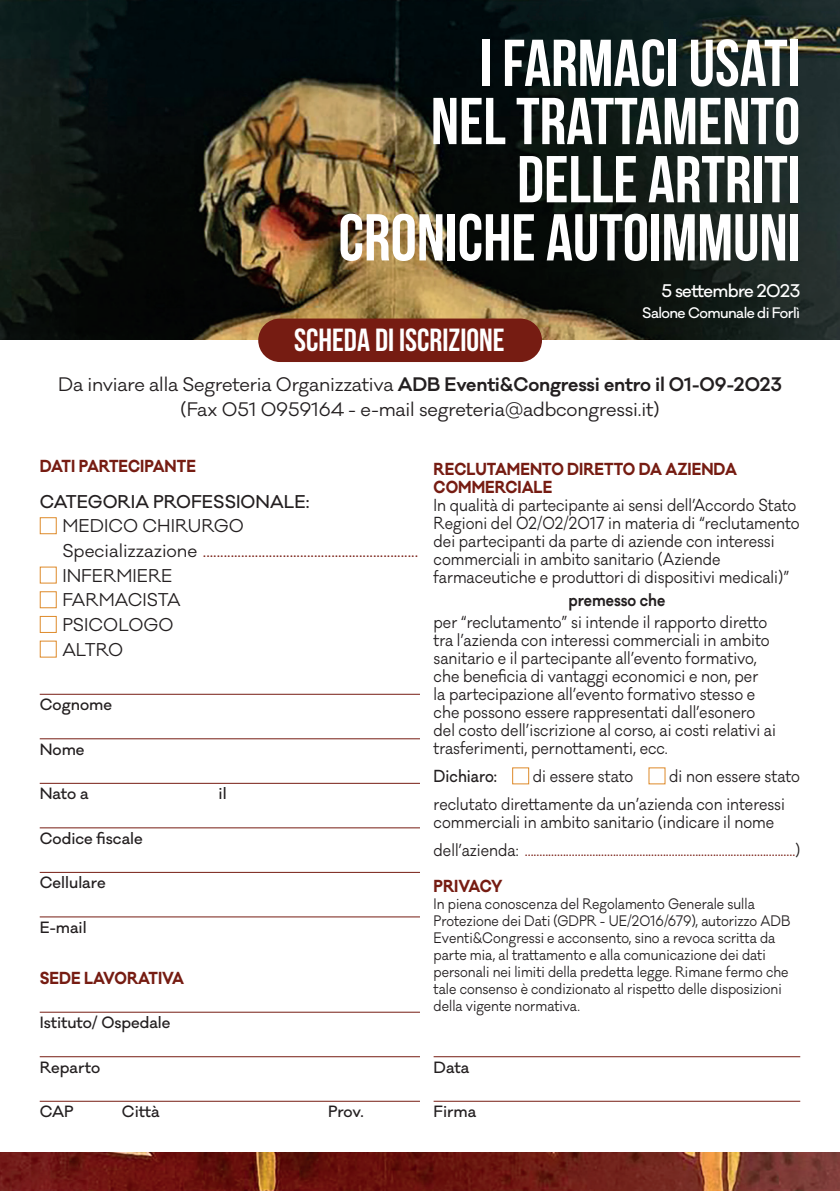
<style>
.page{position:relative;width:840px;height:1191px;background:#fff}
.page>*{position:absolute;margin:0;border:0;box-sizing:border-box;transform-origin:0 0}
.t1{font:66px/58.2px "Bebas Neue";color:#fff;text-align:right}
.t2{font:32px "Bebas Neue";color:#fff}
.t3{font:18px/25px "Galano Classic";letter-spacing:-.01em;color:#231f20;text-align:center}
.t4{font:17px/24.6px "Galano Classic";color:#231f20}
.t5{font:500 17px "Galano Classic";color:#231f20}
.t6{font:500 16.8px "Galano Classic";letter-spacing:-.04em;color:#fff}
.t7{font:16px/18px "Galano Classic";color:#231f20;scale:.9 1}
.t8{font:16px/28px "Galano Classic";color:#761c12;scale:.9 1}
.t9{font:700 16px/18px "Galano Classic";color:#761c12;scale:.9 1}
.t10{font:600 16px "Galano Classic";color:#231f20;scale:.9 1}
.t11{font:500 16px "Galano Classic";color:#231f20;scale:.9 1}
.t12{font:500 15px "Galano Classic";color:#231f20}
.t13{font:14px/17px "Galano Classic";color:#231f20;scale:.9 1}
.t14{font:500 14px "Galano Classic";letter-spacing:-.04em;color:#fff}
.s1{font-weight:600}
.s2{color:#761c12}
.s3{color:#231f20}
</style>
<div class="page">
<img style="left:0;top:0;width:839px;height:1191px">
<div style="left:0;top:340px;width:839px;height:811px;background:#fff"></div>
<div style="left:258px;top:318px;width:283px;height:44px;background:#761c12;border-radius:22px"></div>
<hr style="left:40px;top:694px;width:380px;height:1px;background:#761c12">
<hr style="left:40px;top:738px;width:380px;height:1px;background:#761c12">
<hr style="left:40px;top:783px;width:380px;height:1px;background:#761c12">
<hr style="left:40px;top:827px;width:380px;height:1px;background:#761c12">
<hr style="left:40px;top:872px;width:380px;height:1px;background:#761c12">
<hr style="left:40px;top:916px;width:380px;height:1px;background:#761c12">
<hr style="left:40px;top:1011px;width:380px;height:1px;background:#761c12">
<hr style="left:40px;top:1056px;width:380px;height:1px;background:#761c12">
<hr style="left:40px;top:1101px;width:380px;height:1px;background:#761c12">
<div style="left:40px;top:517px;width:17px;height:17px;border:1px solid #de8a2a"></div>
<div style="left:40px;top:566px;width:17px;height:17px;border:1px solid #de8a2a"></div>
<div style="left:40px;top:591px;width:17px;height:17px;border:1px solid #de8a2a"></div>
<div style="left:40px;top:616px;width:17px;height:17px;border:1px solid #de8a2a"></div>
<div style="left:40px;top:640px;width:17px;height:17px;border:1px solid #de8a2a"></div>
<hr style="left:433px;top:1056px;width:366px;height:1px;background:#761c12">
<hr style="left:433px;top:1101px;width:366px;height:1px;background:#761c12">
<div style="left:512px;top:767px;width:17px;height:17px;border:1px solid #de8a2a"></div>
<h1 class="t1" style="left:338px;top:33px;width:463px">I FARMACI USATI<br>NEL TRATTAMENTO<br>DELLE ARTRITI<br>CRONICHE AUTOIMMUNI</h1>
<p class="t6" style="left:661px;top:280px;width:140px">5 settembre 2023</p>
<p class="t14" style="left:641px;top:304px;width:159px">Salone Comunale di Forlì</p>
<h2 class="t2" style="left:294px;top:323px;width:212px">SCHEDA DI ISCRIZIONE</h2>
<p class="t3" style="left:58px;top:372px;width:725px">Da inviare alla Segreteria Organizzativa <span class="s1">ADB Eventi&amp;Congressi entro il 01-09-2023 </span>(Fax 051 0959164 - e-mail segreteria@adbcongressi.it)</p>
<p class="t9" style="left:40px;top:456px;width:175px">DATI PARTECIPANTE</p>
<p class="t5" style="left:40px;top:490px;width:271px">CATEGORIA PROFESSIONALE:</p>
<p class="t4" style="left:62px;top:514px;width:357px">MEDICO CHIRURGO<br>Specializzazione <span class="s2">..............................................................<br></span>INFERMIERE<br>FARMACISTA<br>PSICOLOGO<br>ALTRO</p>
<p class="t12" style="left:40px;top:695px;width:74px">Cognome</p>
<p class="t12" style="left:40px;top:739px;width:46px">Nome</p>
<p class="t12" style="left:40px;top:784px;width:50px">Nato a</p>
<p class="t12" style="left:218px;top:784px;width:10px">il</p>
<p class="t12" style="left:40px;top:828px;width:104px">Codice fiscale</p>
<p class="t12" style="left:40px;top:873px;width:67px">Cellulare</p>
<p class="t12" style="left:40px;top:917px;width:48px">E-mail</p>
<p class="t9" style="left:40px;top:968px;width:162px">SEDE LAVORATIVA</p>
<p class="t12" style="left:40px;top:1012px;width:132px">Istituto/ Ospedale</p>
<p class="t12" style="left:40px;top:1057px;width:62px">Reparto</p>
<p class="t12" style="left:40px;top:1101px;width:35px">CAP</p>
<p class="t12" style="left:122px;top:1101px;width:39px">Città</p>
<p class="t12" style="left:328px;top:1101px;width:37px">Prov.</p>
<p class="t9" style="left:433px;top:460px;width:338px">RECLUTAMENTO DIRETTO DA AZIENDA<br>COMMERCIALE</p>
<p class="t7" style="left:433px;top:497px;width:408px">In qualità di partecipante ai sensi dell’Accordo Stato Regioni del 02/02/2017 in materia di “reclutamento dei partecipanti da parte di aziende con interessi commerciali in ambito sanitario (Aziende farmaceutiche e produttori di dispositivi medicali)”</p>
<p class="t10" style="left:568px;top:589px;width:109px">premesso che</p>
<p class="t7" style="left:433px;top:613px;width:381px">per “reclutamento” si intende il rapporto diretto tra l’azienda con interessi commerciali in ambito sanitario e il partecipante all’evento formativo, che beneficia di vantaggi economici e non, per<br>la partecipazione all’evento formativo stesso e che possono essere rappresentati dall’esonero del costo dell’iscrizione al corso, ai costi relativi ai trasferimenti, pernottamenti, ecc.</p>
<p class="t11" style="left:433px;top:765px;width:72px">Dichiaro:</p>
<p class="t7" style="left:532px;top:767px;width:113px">di essere stato</p>
<p class="t7" style="left:433px;top:762px;width:408px;line-height:28px;text-indent:235px">di non essere stato reclutato direttamente da un’azienda con interessi</p>
<p class="t8" style="left:433px;top:808px;width:408px"><span class="s3">commerciali in ambito sanitario (indicare il nome dell’azienda:</span> ............................................................................................<span class="s3">)</span></p>
<p class="t9" style="left:433px;top:877px;width:78px">PRIVACY</p>
<p class="t13" style="left:433px;top:895px;width:398px">In piena conoscenza del Regolamento Generale sulla Protezione dei Dati (GDPR - UE/2016/679), autorizzo ADB Eventi&amp;Congressi e acconsento, sino a revoca scritta da parte mia, al trattamento e alla comunicazione dei dati personali nei limiti della predetta legge. Rimane fermo che tale consenso è condizionato al rispetto delle disposizioni della vigente normativa.</p>
<p class="t12" style="left:433px;top:1057px;width:37px">Data</p>
<p class="t12" style="left:433px;top:1101px;width:44px">Firma</p>
</div>
